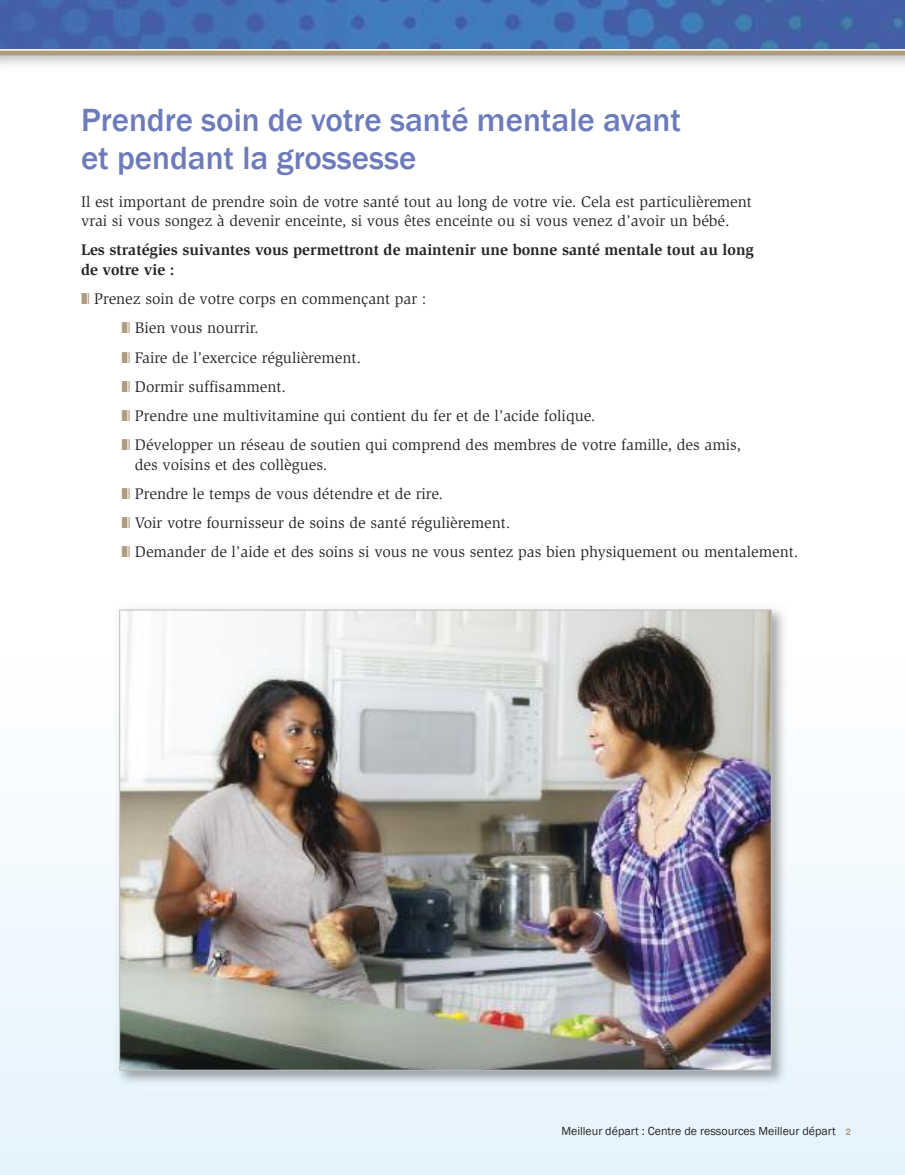
<style>
.page{position:relative;width:905px;height:1175px;background:#fff}
.page>*{position:absolute;margin:0;border:0;box-sizing:border-box;transform-origin:0 0}
.t1{font:500 33px/37.5px "Franklin Gothic";color:#6d7bba}
.t2{font:15.75px/29.2px "Slimbach";color:#272627}
.t3{font:700 15.75px/19.5px "Slimbach";color:#272627}
.t4{font:12px "Franklin Gothic";color:#272627}
.s1{color:#ae9c7f}
.s2{font-family:"Helvetica Neue";font-weight:700;font-size:9px;color:#ae9c7f}
</style>
<div class="page">
<div style="left:0;top:641px;width:904px;height:533px;background:linear-gradient(to bottom,#fff,#e5f3fd)"></div>
<img style="left:113px;top:609px;width:678px;height:481px">
<img style="left:121px;top:611px;width:648px;height:457px">
<img style="left:0;top:0;width:904px;height:49px">
<div style="left:0;top:49px;width:904px;height:6px;background:#ae9c7f"></div>
<hr style="left:0;top:49px;width:904px;height:2px;background:#fff">
<h1 class="t1" style="left:81px;top:101px;width:601px">Prendre soin de votre santé mentale avant et pendant la grossesse</h1>
<p class="t2" style="left:81px;top:193px;width:672px;line-height:19.5px">Il est important de prendre soin de votre santé tout au long de votre vie. Cela est particulièrement vrai si vous songez à devenir enceinte, si vous êtes enceinte ou si vous venez d’avoir un bébé.</p>
<p class="t3" style="left:81px;top:241px;width:674px">Les stratégies suivantes vous permettront de maintenir une bonne santé mentale tout au long de votre vie :</p>
<p class="t2" style="left:121px;top:285px;width:621px;text-indent:-40px"><span class="s1">❚❘</span> Prenez soin de votre corps en commençant par :<br><span class="s1">❚❘</span> Bien vous nourrir.<br><span class="s1">❚❘</span> Faire de l’exercice régulièrement.<br><span class="s1">❚❘</span> Dormir suffisamment.<br><span class="s1">❚❘</span> Prendre une multivitamine qui contient du fer et de l’acide folique.<br><span class="s1">❚❘</span> Développer un réseau de soutien qui comprend des membres de votre famille, des amis,</p>
<p class="t2" style="left:121px;top:451px;width:678px;text-indent:13px">des voisins et des collègues.<br><span class="s1">❚❘</span> Prendre le temps de vous détendre et de rire.<br><span class="s1">❚❘</span> Voir votre fournisseur de soins de santé régulièrement.<br><span class="s1">❚❘</span> Demander de l’aide et des soins si vous ne vous sentez pas bien physiquement ou mentalement.</p>
<p class="t4" style="left:561px;top:1123px;width:291px">Meilleur départ : Centre de ressources Meilleur départ <span class="s2">2</span></p>
</div>
